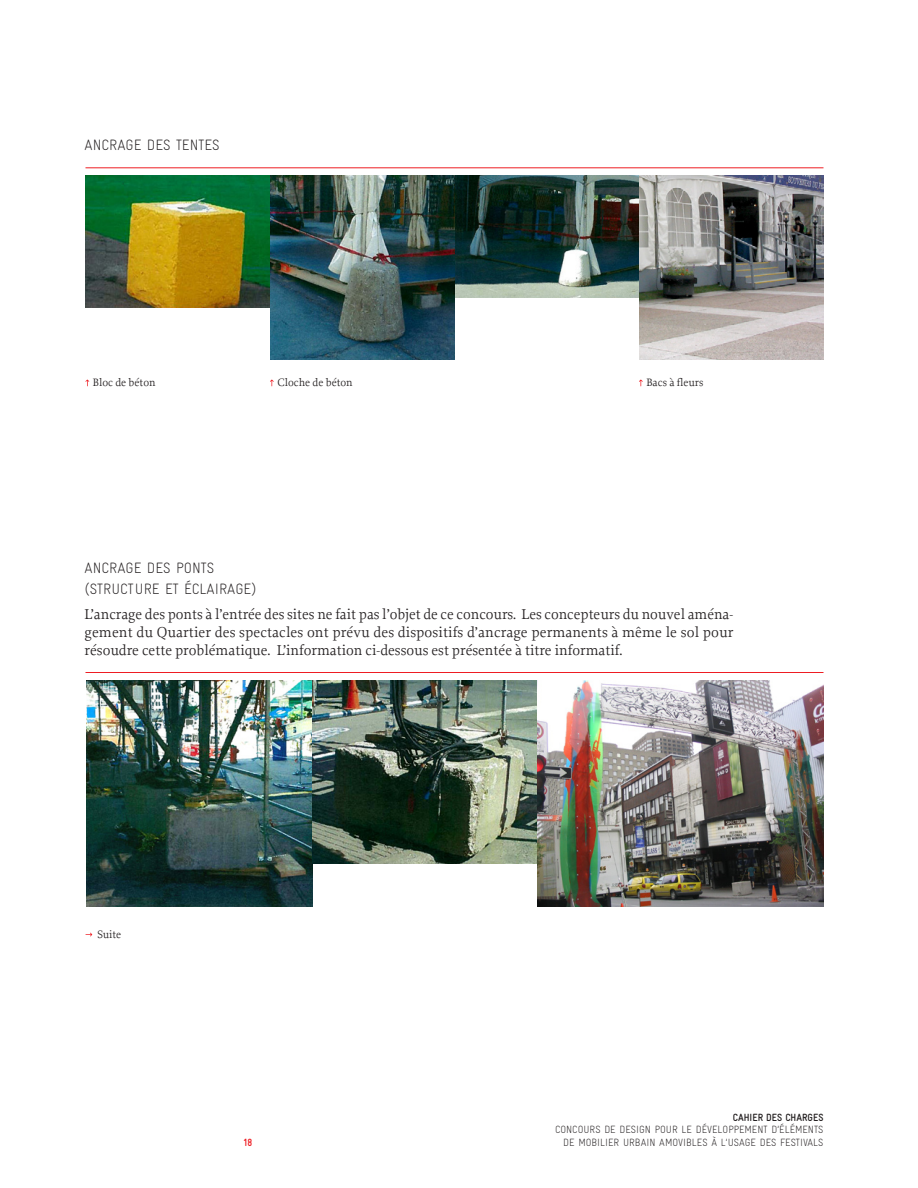
<style>
.page{position:relative;width:918px;height:1188px;background:#fff}
.page>*{position:absolute;margin:0;border:0;box-sizing:border-box;transform-origin:0 0}
.t1{font:15px/18px "Proforma";color:#231f20;text-align:justify}
.t2{font:300 15px/21px "Gravur Condensed";color:#231f20}
.t3{font:11.25px "Proforma";color:#231f20}
.t4{font:300 10.5px/12.6px "Gravur Condensed";color:#231f20;text-align:right}
.t5{font:700 10.5px "Gravur Condensed";color:#231f20}
.t6{font:700 10.5px "Gravur Condensed";color:#ee1d23}
</style>
<div class="page">
<img style="left:639px;top:176px;width:185px;height:184px">
<img style="left:86px;top:176px;width:184px;height:131px">
<img style="left:454px;top:176px;width:185px;height:122px">
<img style="left:270px;top:176px;width:184px;height:184px">
<hr style="left:86px;top:168px;width:738px;height:1px;background:#ee1d23">
<hr style="left:86px;top:672px;width:738px;height:1px;background:#ee1d23">
<svg style="left:270px;top:380px;width:4px;height:6px"></svg>
<svg style="left:639px;top:380px;width:4px;height:6px"></svg>
<img style="left:86px;top:681px;width:226px;height:226px">
<img style="left:312px;top:681px;width:226px;height:183px">
<img style="left:538px;top:681px;width:286px;height:226px">
<p class="t2" style="left:85px;top:134px;width:136px">ANCRAGE DES TENTES</p>
<p class="t3" style="left:93px;top:376px;width:64px">Bloc de béton</p>
<p class="t3" style="left:277px;top:376px;width:77px">Cloche de béton</p>
<p class="t3" style="left:646px;top:376px;width:58px">Bacs à fleurs</p>
<p class="t2" style="left:85px;top:557px;width:173px">ANCRAGE DES PONTS (STRUCTURE ET ÉCLAIRAGE)</p>
<p class="t1" style="left:85px;top:605px;width:650px">L’ancrage des ponts à l’entrée des sites ne fait pas l’objet de ce concours. Les concepteurs du nouvel aména&shy;gement du Quartier des spectacles ont prévu des dispositifs d’ancrage permanents à même le sol pour résoudre cette problématique. L’information ci-dessous est présentée à titre informatif.</p>
<p class="t3" style="left:98px;top:927px;width:25px">Suite</p>
<p class="t6" style="left:243px;top:1137px;width:11px">18</p>
<p class="t5" style="left:733px;top:1111px;width:12px">CAHIER</p>
<p class="t5" style="left:766px;top:1111px;width:6px">DES</p>
<p class="t5" style="left:785px;top:1111px;width:12px">CHARGES</p>
<p class="t4" style="left:555px;top:1123px;width:270px">CONCOURS DE DESIGN POUR LE DÉVELOPPEMENT D’ÉLÉMENTS<br>DE MOBILIER URBAIN AMOVIBLES À L’USAGE DES FESTIVALS</p>
</div>
